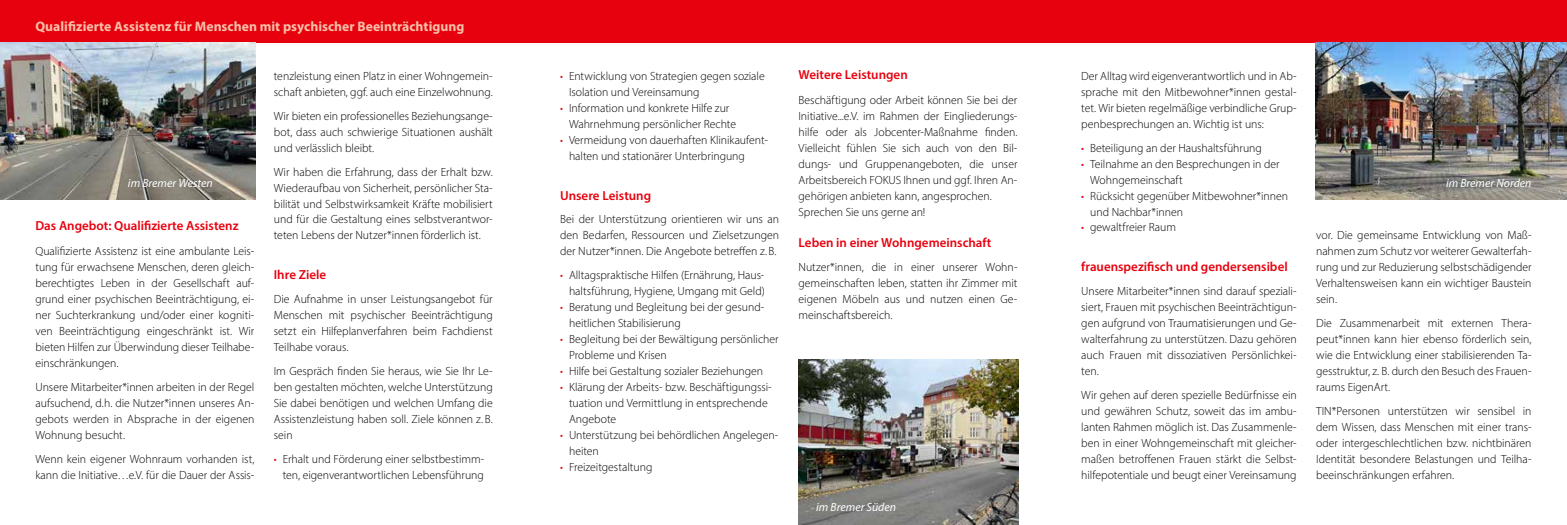
<style>
.page{position:relative;width:1567px;height:525px;background:#fff}
.page>*{position:absolute;margin:0;border:0;box-sizing:border-box;transform-origin:0 0}
.t1{font:700 13.75px "Myriad Pro";color:#f9c0a8}
.t2{font:600 13.12px "Myriad Pro";color:#e7000e}
.t3{font:300 11.88px/16px "Myriad Pro";letter-spacing:-.005em;color:#000;text-align:justify}
.t4{font:italic 11.88px "Myriad Pro";color:#fff}
.s1{color:#e7000e}
</style>
<div class="page">
<div style="left:0;top:0;width:1566px;height:43px;background:#e7000e"></div>
<img style="left:798px;top:359px;width:220px;height:165px">
<img style="left:0;top:43px;width:255px;height:156px">
<img style="left:1315px;top:43px;width:251px;height:156px">
<p class="t1" style="left:35px;top:17px;width:430px">Qualifizierte Assistenz für Menschen mit psychischer Beeinträchtigung</p>
<p class="t2" style="left:798px;top:66px;width:111px">Weitere Leistungen</p>
<p class="t3" style="left:798px;top:92px;width:220px;text-align:left">Beschäftigung oder Arbeit können Sie bei der Initiative...e.V. im Rahmen der Eingliederungs&shy;hilfe oder als Jobcenter-Maßnahme finden.<br>Vielleicht fühlen Sie sich auch von den Bil&shy;dungs- und Gruppenangeboten, die unser Arbeitsbereich FOKUS Ihnen und ggf. Ihren An&shy;gehörigen anbieten kann, angesprochen.<br>Sprechen Sie uns gerne an!</p>
<p class="t2" style="left:798px;top:234px;width:194px">Leben in einer Wohngemeinschaft</p>
<p class="t3" style="left:798px;top:259px;width:220px">Nutzer*innen, die in einer unserer Wohn&shy;gemeinschaften leben, statten ihr Zimmer mit eigenen Möbeln aus und nutzen einen Ge&shy;meinschaftsbereich.</p>
<p class="t3" style="left:274px;top:68px;width:220px">tenzleistung einen Platz in einer Wohngemein&shy;schaft anbieten, ggf. auch eine Einzelwohnung.</p>
<p class="t3" style="left:274px;top:108px;width:220px">Wir bieten ein professionelles Beziehungsange&shy;bot, dass auch schwierige Situationen aushält und verlässlich bleibt.</p>
<p class="t3" style="left:274px;top:163px;width:220px">Wir haben die Erfahrung, dass der Erhalt bzw.<br>Wiederaufbau von Sicherheit, persönlicher Sta&shy;bilität und Selbstwirksamkeit Kräfte mobilisiert und für die Gestaltung eines selbstverantwor&shy;teten Lebens der Nutzer*innen förderlich ist.</p>
<p class="t2" style="left:274px;top:266px;width:54px">Ihre Ziele</p>
<p class="t3" style="left:274px;top:291px;width:220px">Die Aufnahme in unser Leistungsangebot für Menschen mit psychischer Beeinträchtigung setzt ein Hilfeplanverfahren beim Fachdienst Teilhabe voraus.</p>
<p class="t3" style="left:274px;top:363px;width:220px">Im Gespräch finden Sie heraus, wie Sie Ihr Le&shy;ben gestalten möchten, welche Unterstützung Sie dabei benötigen und welchen Umfang die Assistenzleistung haben soll. Ziele können z.B. sein</p>
<p class="t3" style="left:274px;top:450px;width:212px;text-align:right"><span class="s1">•</span> Erhalt und Förderung einer selbstbestimm&shy;ten, eigenverantwortlichen Lebensführung</p>
<p class="t3" style="left:1081px;top:68px;width:217px">Der Alltag wird eigenverantwortlich und in Ab&shy;sprache mit den Mitbewohner*innen gestal&shy;tet. Wir bieten regelmäßige verbindliche Grup&shy;penbesprechungen an. Wichtig ist uns:</p>
<p class="t3" style="left:1081px;top:139px;width:182px"><span class="s1">•</span> Beteiligung an der Haushaltsführung</p>
<p class="t3" style="left:1090px;top:155px;width:191px;text-indent:-9px"><span class="s1">•</span> Teilnahme an den Besprechungen in der<br>Wohngemeinschaft</p>
<p class="t3" style="left:1090px;top:187px;width:199px;text-indent:-9px"><span class="s1">•</span> Rücksicht gegenüber Mitbewohner*innen und Nachbar*innen</p>
<p class="t3" style="left:1081px;top:219px;width:96px"><span class="s1">•</span> gewaltfreier Raum</p>
<p class="t2" style="left:1081px;top:258px;width:208px">frauenspezifisch und gendersensibel</p>
<p class="t3" style="left:1081px;top:283px;width:217px">Unsere Mitarbeiter*innen sind darauf speziali&shy;siert, Frauen mit psychischen Beeinträchtigun&shy;gen aufgrund von Traumatisierungen und Ge&shy;walterfahrung zu unterstützen. Dazu gehören auch Frauen mit dissoziativen Persönlichkei&shy;ten.</p>
<p class="t3" style="left:1081px;top:387px;width:217px">Wir gehen auf deren spezielle Bedürfnisse ein und gewähren Schutz, soweit das im ambu&shy;lanten Rahmen möglich ist. Das Zusammenle&shy;ben in einer Wohngemeinschaft mit gleicher&shy;maßen betroffenen Frauen stärkt die Selbst&shy;hilfepotentiale und beugt einer Vereinsamung</p>
<p class="t3" style="left:569px;top:68px;width:197px;text-indent:-9px"><span class="s1">•</span> Entwicklung von Strategien gegen soziale<br>Isolation und Vereinsamung</p>
<p class="t3" style="left:569px;top:100px;width:169px;text-indent:-9px"><span class="s1">•</span> Information und konkrete Hilfe zur<br>Wahrnehmung persönlicher Rechte</p>
<p class="t3" style="left:569px;top:131px;width:200px;text-indent:-9px"><span class="s1">•</span> Vermeidung von dauerhaften Klinikaufent&shy;halten und stationärer Unterbringung</p>
<p class="t2" style="left:560px;top:187px;width:92px">Unsere Leistung</p>
<p class="t3" style="left:560px;top:211px;width:220px">Bei der Unterstützung orientieren wir uns an den Bedarfen, Ressourcen und Zielsetzungen der Nutzer*innen. Die Angebote betreffen z.B.</p>
<p class="t3" style="left:560px;top:267px;width:206px;text-align:right"><span class="s1">•</span> Alltagspraktische Hilfen (Ernährung, Haus&shy;haltsführung, Hygiene, Umgang mit Geld)</p>
<p class="t3" style="left:569px;top:299px;width:197px;text-indent:-9px"><span class="s1">•</span> Beratung und Begleitung bei der gesund&shy;heitlichen Stabilisierung</p>
<p class="t3" style="left:569px;top:331px;width:211px;text-indent:-9px"><span class="s1">•</span> Begleitung bei der Bewältigung persönlicher<br>Probleme und Krisen</p>
<p class="t3" style="left:560px;top:363px;width:205px"><span class="s1">•</span> Hilfe bei Gestaltung sozialer Beziehungen</p>
<p class="t3" style="left:569px;top:379px;width:204px;text-align:left;text-indent:-9px"><span class="s1">•</span> Klärung der Arbeits- bzw. Beschäftigungssi&shy;tuation und Vermittlung in entsprechende<br>Angebote</p>
<p class="t3" style="left:569px;top:426px;width:211px;text-indent:-9px"><span class="s1">•</span> Unterstützung bei behördlichen Angelegen&shy;heiten</p>
<p class="t3" style="left:560px;top:458px;width:94px"><span class="s1">•</span> Freizeitgestaltung</p>
<p class="t4" style="left:128px;top:176px;width:86px">im Bremer Westen</p>
<p class="t4" style="left:1445px;top:176px;width:87px">im Bremer Norden</p>
<p class="t2" style="left:35px;top:217px;width:205px">Das Angebot: Qualifizierte Assistenz</p>
<p class="t3" style="left:35px;top:243px;width:220px">Qualifizierte Assistenz ist eine ambulante Leis&shy;tung für erwachsene Menschen, deren gleich&shy;berechtigtes Leben in der Gesellschaft auf&shy;grund einer psychischen Beeinträchtigung, ei&shy;ner Suchterkrankung und/oder einer kogniti&shy;ven Beeinträchtigung eingeschränkt ist. Wir bieten Hilfen zur Überwindung dieser Teilhabe&shy;einschränkungen.</p>
<p class="t3" style="left:35px;top:379px;width:220px">Unsere Mitarbeiter*innen arbeiten in der Regel aufsuchend, d.h. die Nutzer*innen unseres An&shy;gebots werden in Absprache in der eigenen Wohnung besucht.</p>
<p class="t3" style="left:35px;top:450px;width:220px">Wenn kein eigener Wohnraum vorhanden ist, kann die Initiative…e.V. für die Dauer der Assis-</p>
<p class="t3" style="left:1315px;top:227px;width:217px">vor. Die gemeinsame Entwicklung von Maß&shy;nahmen zum Schutz vor weiterer Gewalterfah&shy;rung und zur Reduzierung selbstschädigender Verhaltensweisen kann ein wichtiger Baustein sein.</p>
<p class="t3" style="left:1315px;top:315px;width:217px">Die Zusammenarbeit mit externen Thera&shy;peut*innen kann hier ebenso förderlich sein, wie die Entwicklung einer stabilisierenden Ta&shy;gesstruktur, z. B. durch den Besuch des Frauen&shy;raums EigenArt.</p>
<p class="t3" style="left:1315px;top:403px;width:217px">TIN*Personen unterstützen wir sensibel in dem Wissen, dass Menschen mit einer trans&shy;oder intergeschlechtlichen bzw. nichtbinären Identität besondere Belastungen und Teilha&shy;beeinschränkungen erfahren.</p>
<p class="t4" style="left:816px;top:499px;width:81px">im Bremer Süden</p>
</div>
